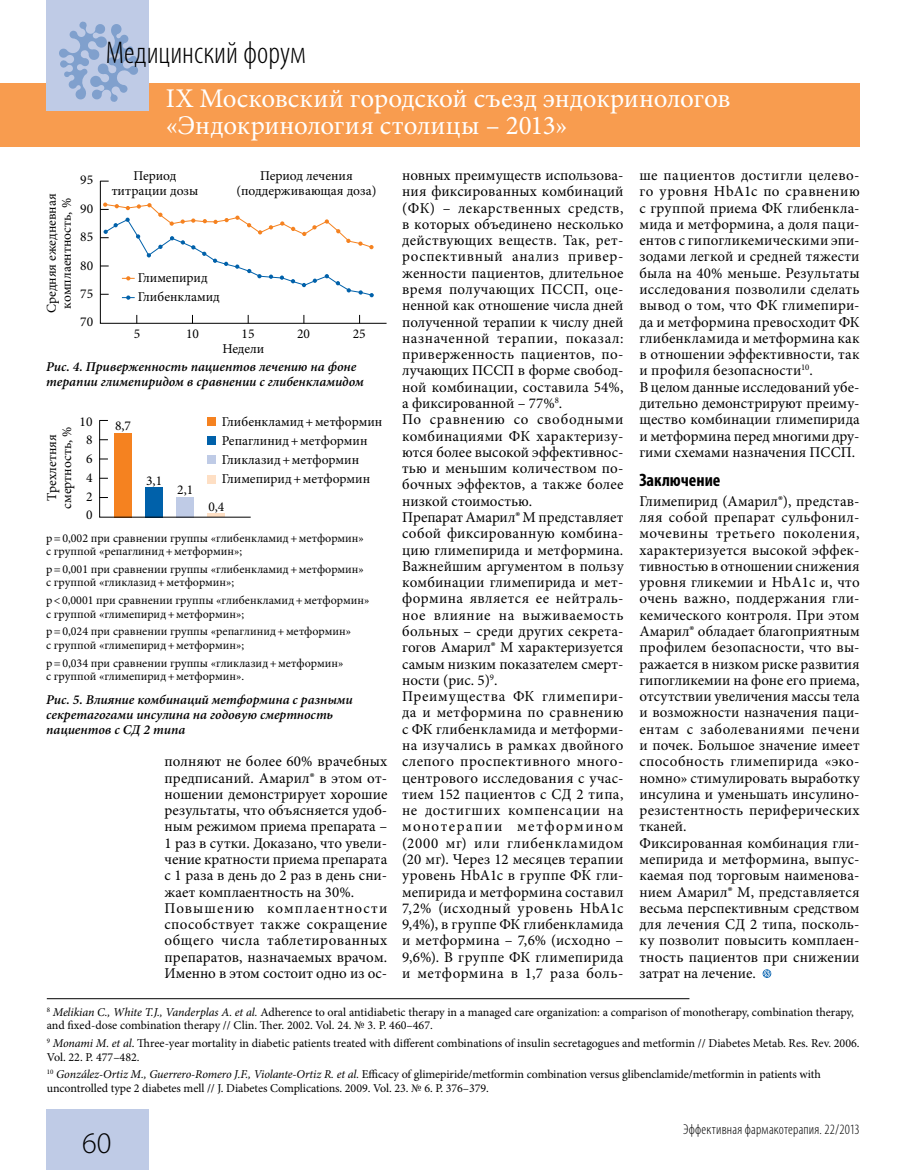
<style>
.page{position:relative;width:915px;height:1170px;background:#fff}
.page>*{position:absolute;margin:0;border:0;box-sizing:border-box;transform-origin:0 0}
.t1{font:300 condensed 31.5px "Myriad Pro";color:#000}
.t2{font:300 30px "Myriad Pro";color:#000}
.t3{font:27px/27px "Minion Pro";color:#fff}
.t4{font:700 condensed 18px "Myriad Pro";color:#000}
.t5{font:15px/16.2px "Minion Pro";letter-spacing:.01em;color:#000}
.t6{font:300 condensed 14.25px "Myriad Pro";letter-spacing:.015em;color:#000}
.t7{font:13.5px/28.5px "Minion Pro";color:#000;text-align:center}
.t8{font:italic 600 13.5px/15px "Minion Pro";color:#000}
.t9{font:12px/13.5px "Minion Pro";color:#000}
.s1{font-style:italic}
</style>
<div class="page">
<div style="left:0;top:83px;width:859px;height:64px;background:#f89c4f"></div>
<div style="left:47px;top:0;width:102px;height:111px;background:#bfcbe6"></div>
<div style="left:47px;top:1108px;width:102px;height:61px;background:#bfcbe6"></div>
<svg style="left:59px;top:22px;width:79px;height:80px"></svg>
<hr style="left:47px;top:998px;width:642px;height:1px;background:#000">
<svg style="left:100px;top:181px;width:287px;height:142px"></svg>
<svg style="left:99px;top:420px;width:152px;height:97px"></svg>
<div style="left:207px;top:417px;width:8px;height:8px;background:#f58220"></div>
<div style="left:207px;top:436px;width:8px;height:9px;background:#0061aa"></div>
<div style="left:207px;top:455px;width:8px;height:9px;background:#bfcbe6"></div>
<div style="left:207px;top:475px;width:8px;height:8px;background:#fedfc4"></div>
<svg style="left:763px;top:969px;width:7px;height:8px"></svg>
<h1 class="t1" style="left:106px;top:34px;width:201px">Медицинский форум</h1>
<h3 class="t3" style="left:166px;top:85px;width:566px">IX Московский городской съезд эндокринологов «Эндокринология столицы – 2013»</h3>
<p class="t7" style="left:44px;top:313px;width:121px;line-height:15px;rotate:-90deg">Средняя ежедневная комплаентность, %</p>
<p class="t7" style="left:80px;top:166px;width:14px;text-align:justify">95<br>90<br>85<br>80<br>75<br>70</p>
<p class="t7" style="left:112px;top:168px;width:88px;line-height:15px">Период титрации дозы</p>
<p class="t7" style="left:134px;top:320px;width:8px">5</p>
<p class="t7" style="left:236px;top:168px;width:141px;line-height:15px">Период лечения (поддерживающая доза)</p>
<p class="t7" style="left:138px;top:268px;width:84px;line-height:19.2px;text-align:left">Глимепирид<br>Глибенкламид</p>
<p class="t7" style="left:186px;top:320px;width:14px">10</p>
<p class="t7" style="left:241px;top:320px;width:14px">15</p>
<p class="t7" style="left:297px;top:320px;width:14px">20</p>
<p class="t7" style="left:352px;top:320px;width:14px">25</p>
<p class="t7" style="left:222px;top:335px;width:43px">Недели</p>
<p class="t8" style="left:46px;top:359px;width:319px">Рис. 4. Приверженность пациентов лечению на фоне терапии глимепиридом в сравнении с глибенкламидом</p>
<p class="t7" style="left:44px;top:508px;width:84px;line-height:15px;rotate:-90deg">Трехлетняя смертность, %</p>
<p class="t7" style="left:222px;top:412px;width:162px;line-height:19.2px;text-align:left">Глибенкламид+метформин<br>Репаглинид+метформин<br>Гликлазид+метформин<br>Глимепирид+метформин</p>
<p class="t7" style="left:79px;top:412px;width:14px;line-height:18.8px">10<br>8<br>6<br>4<br>2<br>0</p>
<p class="t7" style="left:115px;top:411px;width:18px">8,7</p>
<p class="t7" style="left:146px;top:466px;width:18px">3,1</p>
<p class="t7" style="left:177px;top:475px;width:18px">2,1</p>
<p class="t7" style="left:208px;top:492px;width:18px">0,4</p>
<p class="t9" style="left:46px;top:531px;width:319px">p=0,002 при сравнении группы «глибенкламид+метформин» с группой «репаглинид+метформин»;</p>
<p class="t9" style="left:46px;top:562px;width:319px">p=0,001 при сравнении группы «глибенкламид+метформин» с группой «гликлазид+метформин»;</p>
<p class="t9" style="left:46px;top:593px;width:325px">p&lt;0,0001 при сравнении группы «глибенкламид+метформин» с группой «глимепирид+метформин»;</p>
<p class="t9" style="left:46px;top:624px;width:306px">p=0,024 при сравнении группы «репаглинид+метформин» с группой «глимепирид+метформин»;</p>
<p class="t9" style="left:46px;top:656px;width:299px">p=0,034 при сравнении группы «гликлазид+метформин» с группой «глимепирид+метформин».</p>
<p class="t8" style="left:46px;top:691px;width:308px">Рис. 5. Влияние комбинаций метформина с разными секретагогами инсулина на годовую смертность пациентов с СД 2 типа</p>
<p class="t5" style="left:164px;top:753px;width:224px">полняют не более 60% врачебных предписаний. Амарил® в этом от&shy;ношении демонстрирует хорошие результаты, что объясняется удоб&shy;ным режимом приема препарата –<br>1 раз в сутки. Доказано, что увели&shy;чение кратности приема препарата с 1 раза в день до 2 раз в день сни&shy;жает комплаентность на 30%.<br>Повышению комплаентности способствует также сокращение общего числа таблетированных препаратов, назначаемых врачом.<br>Именно в этом состоит одно из ос-</p>
<p class="t5" style="left:402px;top:167px;width:223px">новных преимуществ использова&shy;ния фиксированных комбинаций (ФК) – лекарственных средств, в которых объединено несколько действующих веществ. Так, рет&shy;роспективный анализ привер&shy;женности пациентов, длительное время получающих ПССП, оце&shy;ненной как отношение числа дней полученной терапии к числу дней назначенной терапии, показал: приверженность пациентов, по&shy;лучающих ПССП в форме свобод&shy;ной комбинации, составила 54%, а фиксированной – 77%<sup>8</sup>.<br>По сравнению со свободными комбинациями ФК характеризу&shy;ются более высокой эффективнос&shy;тью и меньшим количеством по&shy;бочных эффектов, а также более низкой стоимостью.<br>Препарат Амарил® М представляет собой фиксированную комбина&shy;цию глимепирида и метформина.<br>Важнейшим аргументом в пользу комбинации глимепирида и мет&shy;формина является ее нейтраль&shy;ное влияние на выживаемость больных – среди других секрета&shy;гогов Амарил® М характеризуется самым низким показателем смерт&shy;ности (рис. 5)<sup>9</sup>.<br>Преимущества ФК глимепири&shy;да и метформина по сравнению с ФК глибенкламида и метформи&shy;на изучались в рамках двойного слепого проспективного много&shy;центрового исследования с учас&shy;тием 152 пациентов с СД 2 типа, не достигших компенсации на монотерапии метформином (2000 мг) или глибенкламидом (20 мг). Через 12 месяцев терапии уровень HbA1c в группе ФК гли&shy;мепирида и метформина составил<br>7,2% (исходный уровень HbA1c<br>9,4%), в группе ФК глибенкламида и метформина – 7,6% (исходно –<br>9,6%). В группе ФК глимепирида и метформина в 1,7 раза боль-</p>
<p class="t5" style="left:639px;top:167px;width:222px">ше пациентов достигли целево&shy;го уровня HbA1c по сравнению с группой приема ФК глибенкла&shy;мида и метформина, а доля паци&shy;ентов с гипогликемическими эпи&shy;зодами легкой и средней тяжести была на 40% меньше. Результаты исследования позволили сделать вывод о том, что ФК глимепири&shy;да и метформина превосходит ФК глибенкламида и метформина как в отношении эффективности, так и профиля безопасности<sup>10</sup>.<br>В целом данные исследований убе&shy;дительно демонстрируют преиму&shy;щество комбинации глимепирида и метформина перед многими дру&shy;гими схемами назначения ПССП.</p>
<p class="t4" style="left:639px;top:468px;width:82px">Заключение</p>
<p class="t5" style="left:639px;top:493px;width:222px">Глимепирид (Амарил®), представ&shy;ляя собой препарат сульфонил&shy;мочевины третьего поколения, характеризуется высокой эффек&shy;тивностью в отношении снижения уровня гликемии и HbA1c и, что очень важно, поддержания гли&shy;кемического контроля. При этом<br>Амарил® обладает благоприятным профилем безопасности, что вы&shy;ражается в низком риске развития гипогликемии на фоне его приема, отсутствии увеличения массы тела и возможности назначения паци&shy;ентам с заболеваниями печени и почек. Большое значение имеет способность глимепирида «эко&shy;номно» стимулировать выработку инсулина и уменьшать инсулино&shy;резистентность периферических тканей.<br>Фиксированная комбинация гли&shy;мепирида и метформина, выпус&shy;каемая под торговым наименова&shy;нием Амарил® М, представляется весьма перспективным средством для лечения СД 2 типа, посколь&shy;ку позволит повысить комплаен&shy;тность пациентов при снижении затрат на лечение.</p>
<p class="t9" style="left:47px;top:1005px;width:808px"><sup>8</sup> <span class="s1">Melikian C., White T.J., Vanderplas A. et al.</span> Adherence to oral antidiabetic therapy in a managed care organization: a comparison of monotherapy, combination therapy, and fixed-dose combination therapy // Clin. Ther. 2002. Vol. 24. № 3. P. 460–467.</p>
<p class="t9" style="left:47px;top:1036px;width:814px"><sup>9</sup> <span class="s1">Monami M. et al</span>. Three-year mortality in diabetic patients treated with different combinations of insulin secretagogues and metformin // Diabetes Metab. Res. Rev. 2006.<br>Vol. 22. P. 477–482.</p>
<p class="t9" style="left:47px;top:1067px;width:775px"><sup>10</sup> <span class="s1">González-Ortiz M., Guerrero-Romero J.F., Violante-Ortiz R. et al.</span> Efficacy of glimepiride/metformin combination versus glibenclamide/metformin in patients with uncontrolled type 2 diabetes mell // J. Diabetes Complications. 2009. Vol. 23. № 6. P. 376–379.</p>
<h2 class="t2" style="left:82px;top:1125px;width:31px">60</h2>
<p class="t6" style="left:682px;top:1120px;width:178px">Эффективная фармакотерапия. 22/2013</p>
</div>
